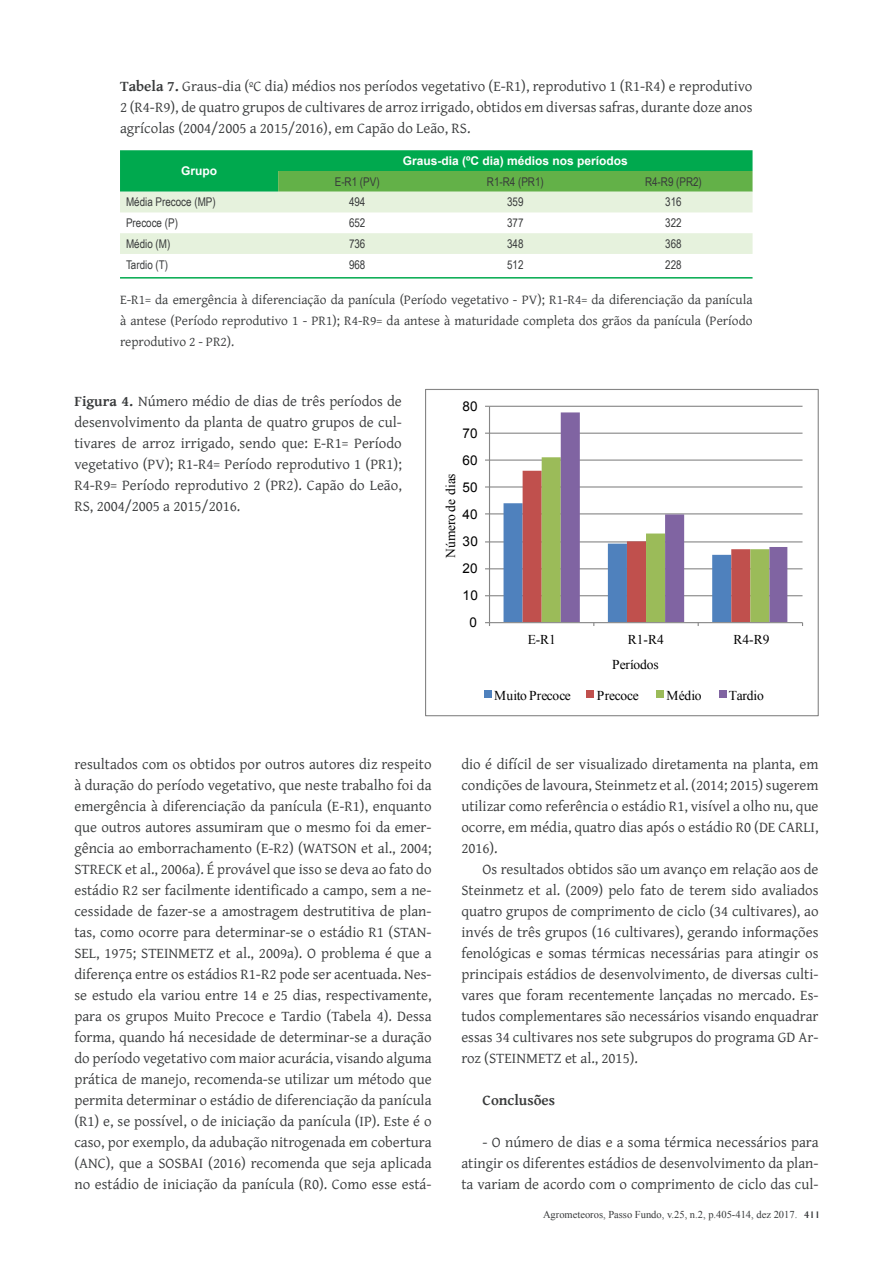
<style>
.page{position:relative;width:893px;height:1263px;background:#fff}
.page>*{position:absolute;margin:0;border:0;box-sizing:border-box;transform-origin:0 0}
.t1{font:18px/21.3px "Times New Roman";color:#000}
.paragrafo_agrom{font:15px/21px "Gentium Plus";color:#383a3b;text-align:justify}
.subtitulo_agrom{font:700 15px "Gentium Basic";color:#383a3b}
.paragrafo_agrom-2{font:13.5px/21px "Gentium Plus";color:#383a3b;text-align:justify}
.t2{font:13.5px "Times New Roman";color:#000}
.t3{font:13.5px "Arial";letter-spacing:.03em;color:#000}
.tabela_texto{font:12px "Arial Narrow";color:#383a3b}
.tabela_texto-2{font:700 12px "Arial";color:#fff}
.t4{font:10.5px "Times New Roman";color:#383a3b}
.s1{font-family:"Gentium Basic";font-weight:700}
.s2{font-size:15px}
.s3{font-family:"Sigvar";font-weight:500;font-size:9px}
</style>
<div class="page">
<svg style="left:120px;top:150px;width:632px;height:62px;background:#65c37c"></svg>
<div style="left:120px;top:233px;width:632px;height:21px;background:#e6f2dd"></div>
<hr style="left:120px;top:277px;width:632px;height:2px;background:#00a94e">
<hr style="left:489px;top:595px;width:313px;height:1px;background:#868686">
<hr style="left:489px;top:568px;width:313px;height:1px;background:#868686">
<hr style="left:489px;top:541px;width:313px;height:1px;background:#868686">
<hr style="left:489px;top:513px;width:313px;height:1px;background:#868686">
<hr style="left:489px;top:486px;width:313px;height:1px;background:#868686">
<hr style="left:489px;top:459px;width:313px;height:2px;background:#868686">
<hr style="left:489px;top:433px;width:313px;height:1px;background:#868686">
<hr style="left:489px;top:406px;width:313px;height:1px;background:#868686">
<svg style="left:561px;top:412px;width:226px;height:210px"></svg>
<hr style="left:489px;top:406px;width:1px;height:217px;background:#868686">
<hr style="left:489px;top:622px;width:313px;height:1px;background:#868686">
<svg style="left:503px;top:457px;width:266px;height:169px"></svg>
<div style="left:484px;top:690px;width:8px;height:8px;background:#4f81bd"></div>
<div style="left:587px;top:690px;width:7px;height:8px;background:#c0504d"></div>
<div style="left:656px;top:690px;width:8px;height:8px;background:#9bbb59"></div>
<div style="left:719px;top:690px;width:8px;height:8px;background:#8064a2"></div>
<div style="left:425px;top:389px;width:394px;height:327px;border:1px solid #868686"></div>
<p class="paragrafo_agrom" style="left:120px;top:74px;width:634px"><span class="s1">Tabela 7.</span> Graus-dia (ºC dia) médios nos períodos vegetativo (E-R1), reprodutivo 1 (R1-R4) e reprodutivo 2 (R4-R9), de quatro grupos de cultivares de arroz irrigado, obtidos em diversas safras, durante doze anos agrícolas (2004/2005 a 2015/2016), em Capão do Leão, RS.</p>
<p class="tabela_texto-2" style="left:181px;top:163px;width:38px">Grupo</p>
<p class="tabela_texto-2" style="left:403px;top:153px;width:227px">Graus-dia (ºC dia) médios nos períodos</p>
<p class="tabela_texto" style="left:335px;top:175px;width:46px">E-R1 (PV)</p>
<p class="tabela_texto" style="left:487px;top:175px;width:58px">R1-R4 (PR1)</p>
<p class="tabela_texto" style="left:645px;top:175px;width:58px">R4-R9 (PR2)</p>
<p class="tabela_texto" style="left:126px;top:195px;width:91px">Média Precoce (MP)</p>
<p class="tabela_texto" style="left:349px;top:195px;width:18px">494</p>
<p class="tabela_texto" style="left:507px;top:195px;width:18px">359</p>
<p class="tabela_texto" style="left:665px;top:195px;width:18px">316</p>
<p class="tabela_texto" style="left:126px;top:216px;width:53px">Precoce (P)</p>
<p class="tabela_texto" style="left:349px;top:216px;width:18px">652</p>
<p class="tabela_texto" style="left:507px;top:216px;width:18px">377</p>
<p class="tabela_texto" style="left:665px;top:216px;width:18px">322</p>
<p class="tabela_texto" style="left:126px;top:237px;width:46px">Médio (M)</p>
<p class="tabela_texto" style="left:349px;top:237px;width:18px">736</p>
<p class="tabela_texto" style="left:507px;top:237px;width:18px">348</p>
<p class="tabela_texto" style="left:665px;top:237px;width:18px">368</p>
<p class="tabela_texto" style="left:126px;top:258px;width:44px">Tardio (T)</p>
<p class="tabela_texto" style="left:349px;top:258px;width:18px">968</p>
<p class="tabela_texto" style="left:507px;top:258px;width:18px">512</p>
<p class="tabela_texto" style="left:665px;top:258px;width:18px">228</p>
<p class="paragrafo_agrom-2" style="left:120px;top:288px;width:634px">E-R1= da emergência à diferenciação da panícula (Período vegetativo - PV); R1-R4= da diferenciação da panícula à antese (Período reprodutivo 1 - PR1); R4-R9= da antese à maturidade completa dos grãos da panícula (Período reprodutivo 2 - PR2).</p>
<p class="paragrafo_agrom" style="left:74px;top:389px;width:329px"><span class="s1">Figura 4.</span> Número médio de dias de três períodos de desenvolvimento da planta de quatro grupos de cul&shy;tivares de arroz irrigado, sendo que: E-R1= Período vegetativo (PV); R1-R4= Período reprodutivo 1 (PR1); R4-R9= Período reprodutivo 2 (PR2). Capão do Leão, RS, 2004/2005 a 2015/2016.</p>
<p class="t3" style="left:462px;top:397px;width:17px">80</p>
<p class="t3" style="left:462px;top:424px;width:17px">70</p>
<p class="t3" style="left:462px;top:451px;width:17px">60</p>
<p class="t2" style="left:442px;top:558px;width:86px;rotate:-90deg">Número de dias</p>
<p class="t3" style="left:462px;top:478px;width:17px">50</p>
<p class="t3" style="left:462px;top:505px;width:17px">40</p>
<p class="t3" style="left:462px;top:533px;width:17px">30</p>
<p class="t3" style="left:462px;top:560px;width:17px">20</p>
<p class="t3" style="left:462px;top:587px;width:17px">10</p>
<p class="t3" style="left:470px;top:614px;width:9px">0</p>
<p class="t2" style="left:528px;top:630px;width:30px">E-R1</p>
<p class="t2" style="left:628px;top:630px;width:37px">R1-R4</p>
<p class="t2" style="left:733px;top:630px;width:38px">R4-R9</p>
<p class="t2" style="left:612px;top:656px;width:48px">Períodos</p>
<p class="t2" style="left:494px;top:686px;width:78px">Muito Precoce</p>
<p class="t2" style="left:597px;top:686px;width:43px">Precoce</p>
<p class="t2" style="left:667px;top:686px;width:36px">Médio</p>
<p class="t2" style="left:729px;top:686px;width:37px">Tardio</p>
<p class="t1" style="left:238px;top:749px;width:662px"><span class="s2">492</span> grupos de cultivares de arroz irrigado, sendo que: E-R1= Período vegetativo (PV)<br><span class="s2">493</span> Período reprodutivo 1 (PR1); R4-R9= Período reprodutivo 2 (PR2). Capão do L<br><span class="s2">494</span> 2004/2005 a 2015/2016.</p>
<p class="paragrafo_agrom" style="left:74px;top:753px;width:359px">resultados com os obtidos por outros autores diz respeito à duração do período vegetativo, que neste trabalho foi da emergência à diferenciação da panícula (E-R1), enquanto que outros autores assumiram que o mesmo foi da emer&shy;gência ao emborrachamento (E-R2) (WATSON et al., 2004; STRECK et al., 2006a). É provável que isso se deva ao fato do estádio R2 ser facilmente identificado a campo, sem a ne&shy;cessidade de fazer-se a amostragem destrutitiva de plan&shy;tas, como ocorre para determinar-se o estádio R1 (STAN-SEL, 1975; STEINMETZ et al., 2009a). O problema é que a diferença entre os estádios R1-R2 pode ser acentuada. Nes&shy;se estudo ela variou entre 14 e 25 dias, respectivamente, para os grupos Muito Precoce e Tardio (Tabela 4). Dessa forma, quando há necesidade de determinar-se a duração do período vegetativo com maior acurácia, visando alguma prática de manejo, recomenda-se utilizar um método que permita determinar o estádio de diferenciação da panícula (R1) e, se possível, o de iniciação da panícula (IP). Este é o caso, por exemplo, da adubação nitrogenada em cobertura (ANC), que a SOSBAI (2016) recomenda que seja aplicada no estádio de iniciação da panícula (R0). Como esse está-</p>
<p class="paragrafo_agrom" style="left:461px;top:753px;width:359px">dio é difícil de ser visualizado diretamenta na planta, em condições de lavoura, Steinmetz et al. (2014; 2015) sugerem utilizar como referência o estádio R1, visível a olho nu, que ocorre, em média, quatro dias após o estádio R0 (DE CARLI, 2016).</p>
<p class="paragrafo_agrom" style="left:461px;top:858px;width:359px;text-indent:21px">Os resultados obtidos são um avanço em relação aos de Steinmetz et al. (2009) pelo fato de terem sido avaliados quatro grupos de comprimento de ciclo (34 cultivares), ao invés de três grupos (16 cultivares), gerando informações fenológicas e somas térmicas necessárias para atingir os principais estádios de desenvolvimento, de diversas culti&shy;vares que foram recentemente lançadas no mercado. Es&shy;tudos complementares são necessários visando enquadrar essas 34 cultivares nos sete subgrupos do programa GD Ar&shy;roz (STEINMETZ et al., 2015).</p>
<p class="subtitulo_agrom" style="left:483px;top:1089px;width:74px">Conclusões</p>
<p class="paragrafo_agrom" style="left:461px;top:1131px;width:359px;text-indent:21px">- O número de dias e a soma térmica necessários para atingir os diferentes estádios de desenvolvimento da plan&shy;ta variam de acordo com o comprimento de ciclo das cul-</p>
<p class="t4" style="left:543px;top:1207px;width:279px">Agrometeoros, Passo Fundo, v.25, n.2, p.405-414, dez 2017. <span class="s3">411</span></p>
</div>
